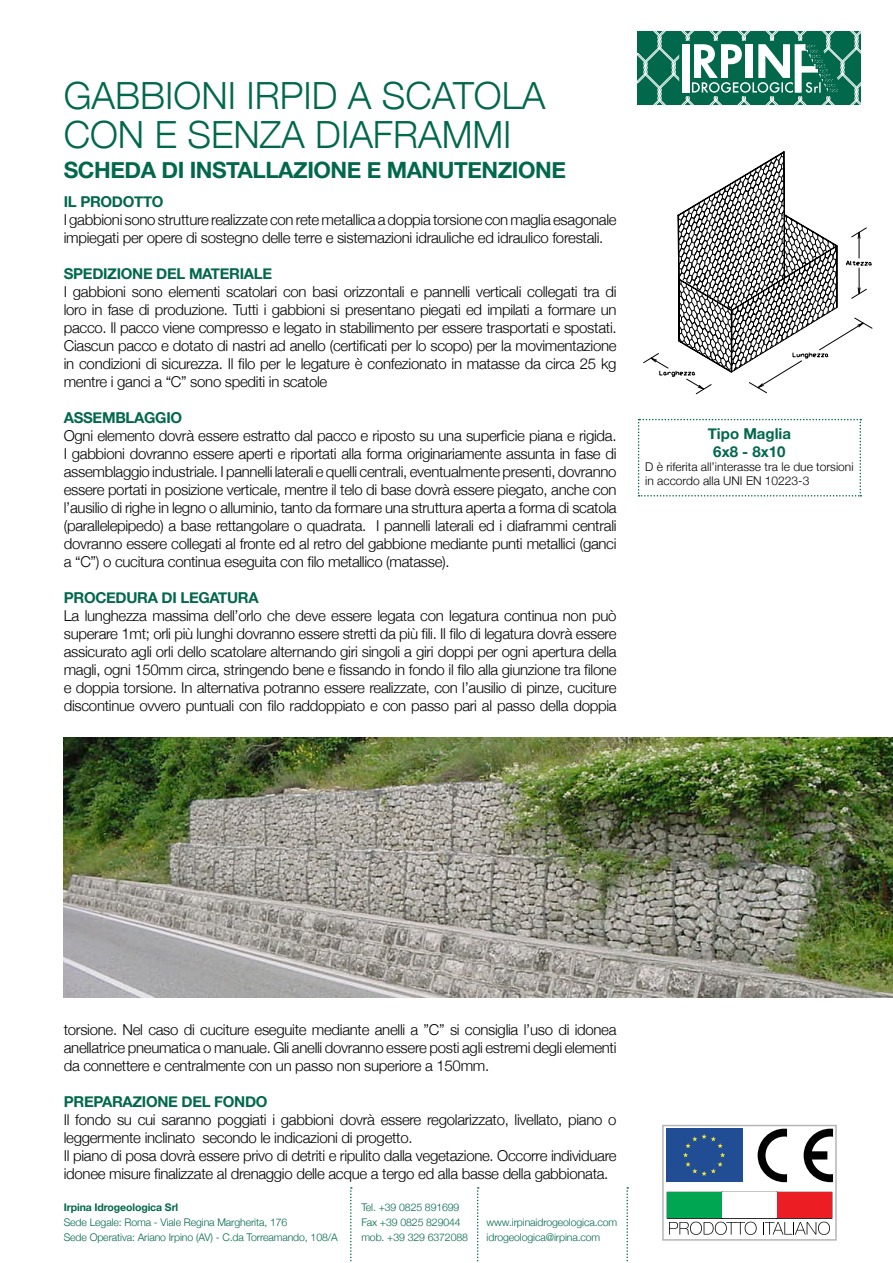
<style>
.page{position:relative;width:893px;height:1263px;background:#fff}
.page>*{position:absolute;margin:0;border:0;box-sizing:border-box;transform-origin:0 0}
.t1{font:300 37.5px/39px "Helvetica Neue";color:#01684b}
.t2{font:700 22.5px "Helvetica Neue";letter-spacing:-.02em;color:#01684b}
.t3{font:300 15px/18px "Helvetica Neue";letter-spacing:-.02em;color:#000;text-align:justify}
.t4{font:700 15px "Helvetica Neue";letter-spacing:-.02em;color:#01684b}
.t5{font:700 15px/18px "Helvetica Neue";color:#01684b;text-align:center}
.t6{font:300 12px/14.4px "Helvetica Neue";color:#000}
.t7{font:300 10.5px/15px "Helvetica Neue";letter-spacing:-.01em;color:#01684b}
.t8{font:700 10.5px "Helvetica Neue";letter-spacing:-.01em;color:#01684b}
</style>
<div class="page">
<svg style="left:350px;top:1187px;width:2px;height:75px"></svg>
<svg style="left:477px;top:1187px;width:2px;height:75px"></svg>
<svg style="left:626px;top:1187px;width:2px;height:75px"></svg>
<svg style="left:638px;top:32px;width:223px;height:73px"></svg>
<div style="left:667px;top:1192px;width:56px;height:27px;border:2px solid #000"></div>
<div style="left:721px;top:1192px;width:57px;height:27px;border:2px solid #000"></div>
<div style="left:776px;top:1192px;width:56px;height:27px;border:2px solid #000"></div>
<svg style="left:758px;top:1129px;width:29px;height:53px"></svg>
<svg style="left:804px;top:1129px;width:29px;height:53px"></svg>
<div style="left:666px;top:1129px;width:76px;height:53px;background:#214d94"></div>
<svg style="left:683px;top:1134px;width:42px;height:42px"></svg>
<div style="left:662px;top:1125px;width:175px;height:115px;border:2px solid #939598"></div>
<div style="left:667px;top:1192px;width:55px;height:26px;background:#00a651"></div>
<div style="left:722px;top:1192px;width:55px;height:26px;background:#fff"></div>
<div style="left:777px;top:1192px;width:55px;height:26px;background:#ed1d24"></div>
<svg style="left:669px;top:1222px;width:88px;height:13px"></svg>
<svg style="left:763px;top:1222px;width:67px;height:13px"></svg>
<svg style="left:638px;top:419px;width:223px;height:77px"></svg>
<img style="left:64px;top:738px;width:829px;height:260px">
<svg style="left:643px;top:151px;width:229px;height:243px"></svg>
<h1 class="t1" style="left:64px;top:73px;width:483px">GABBIONI IRPID A SCATOLA<br>CON E SENZA DIAFRAMMI</h1>
<h2 class="t2" style="left:64px;top:153px;width:504px">SCHEDA DI INSTALLAZIONE E MANUTENZIONE</h2>
<p class="t4" style="left:64px;top:190px;width:101px">IL PRODOTTO</p>
<p class="t3" style="left:64px;top:210px;width:554px">I gabbioni sono strutture realizzate con rete metallica a doppia torsione con maglia esagonale impiegati per opere di sostegno delle terre e sistemazioni idrauliche ed idraulico forestali.</p>
<p class="t4" style="left:64px;top:262px;width:210px">SPEDIZIONE DEL MATERIALE</p>
<p class="t3" style="left:64px;top:282px;width:554px">I gabbioni sono elementi scatolari con basi orizzontali e pannelli verticali collegati tra di loro in fase di produzione. Tutti i gabbioni si presentano piegati ed impilati a formare un pacco. Il pacco viene compresso e legato in stabilimento per essere trasportati e spostati.<br>Ciascun pacco e dotato di nastri ad anello (certificati per lo scopo) per la movimentazione in condizioni di sicurezza. Il filo per le legature è confezionato in matasse da circa 25 kg mentre i ganci a “C” sono spediti in scatole</p>
<p class="t4" style="left:64px;top:406px;width:120px">ASSEMBLAGGIO</p>
<p class="t3" style="left:64px;top:426px;width:554px">Ogni elemento dovrà essere estratto dal pacco e riposto su una superficie piana e rigida.<br>I gabbioni dovranno essere aperti e riportati alla forma originariamente assunta in fase di assemblaggio industriale. I pannelli laterali e quelli centrali, eventualmente presenti, dovranno essere portati in posizione verticale, mentre il telo di base dovrà essere piegato, anche con l’ausilio di righe in legno o alluminio, tanto da formare una struttura aperta a forma di scatola (parallelepipedo) a base rettangolare o quadrata. I pannelli laterali ed i diaframmi centrali dovranno essere collegati al fronte ed al retro del gabbione mediante punti metallici (ganci a “C”) o cucitura continua eseguita con filo metallico (matasse).</p>
<p class="t4" style="left:64px;top:586px;width:196px">PROCEDURA DI LEGATURA</p>
<p class="t3" style="left:64px;top:606px;width:554px">La lunghezza massima dell’orlo che deve essere legata con legatura continua non può superare 1mt; orli più lunghi dovranno essere stretti da più fili. Il filo di legatura dovrà essere assicurato agli orli dello scatolare alternando giri singoli a giri doppi per ogni apertura della magli, ogni 150mm circa, stringendo bene e fissando in fondo il filo alla giunzione tra filone e doppia torsione. In alternativa potranno essere realizzate, con l’ausilio di pinze, cuciture discontinue ovvero puntuali con filo raddoppiato e con passo pari al passo della doppia</p>
<p class="t5" style="left:708px;top:425px;width:85px">Tipo Maglia<br>6x8 - 8x10</p>
<p class="t6" style="left:645px;top:459px;width:210px">D è riferita all’interasse tra le due torsioni in accordo alla UNI EN 10223-3</p>
<p class="t3" style="left:64px;top:1020px;width:554px">torsione. Nel caso di cuciture eseguite mediante anelli a ”C” si consiglia l’uso di idonea anellatrice pneumatica o manuale. Gli anelli dovranno essere posti agli estremi degli elementi da connettere e centralmente con un passo non superiore a 150mm.</p>
<p class="t4" style="left:64px;top:1090px;width:205px">PREPARAZIONE DEL FONDO</p>
<p class="t3" style="left:64px;top:1110px;width:554px;text-align:left">Il fondo su cui saranno poggiati i gabbioni dovrà essere regolarizzato, livellato, piano o leggermente inclinato secondo le indicazioni di progetto.<br>Il piano di posa dovrà essere privo di detriti e ripulito dalla vegetazione. Occorre individuare idonee misure finalizzate al drenaggio delle acque a tergo ed alla basse della gabbionata.</p>
<p class="t8" style="left:64px;top:1199px;width:116px">Irpina Idrogeologica Srl</p>
<p class="t7" style="left:64px;top:1214px;width:275px">Sede Legale: Roma - Viale Regina Margherita, 176<br>Sede Operativa: Ariano Irpino (AV) - C.da Torreamando, 108/A</p>
<p class="t7" style="left:361px;top:1198px;width:108px">Tel. +39 0825 891699<br>Fax +39 0825 829044 mob. +39 329 6372088</p>
<p class="t7" style="left:487px;top:1214px;width:132px">www.irpinaidrogeologica.com idrogeologica@irpina.com</p>
</div>
